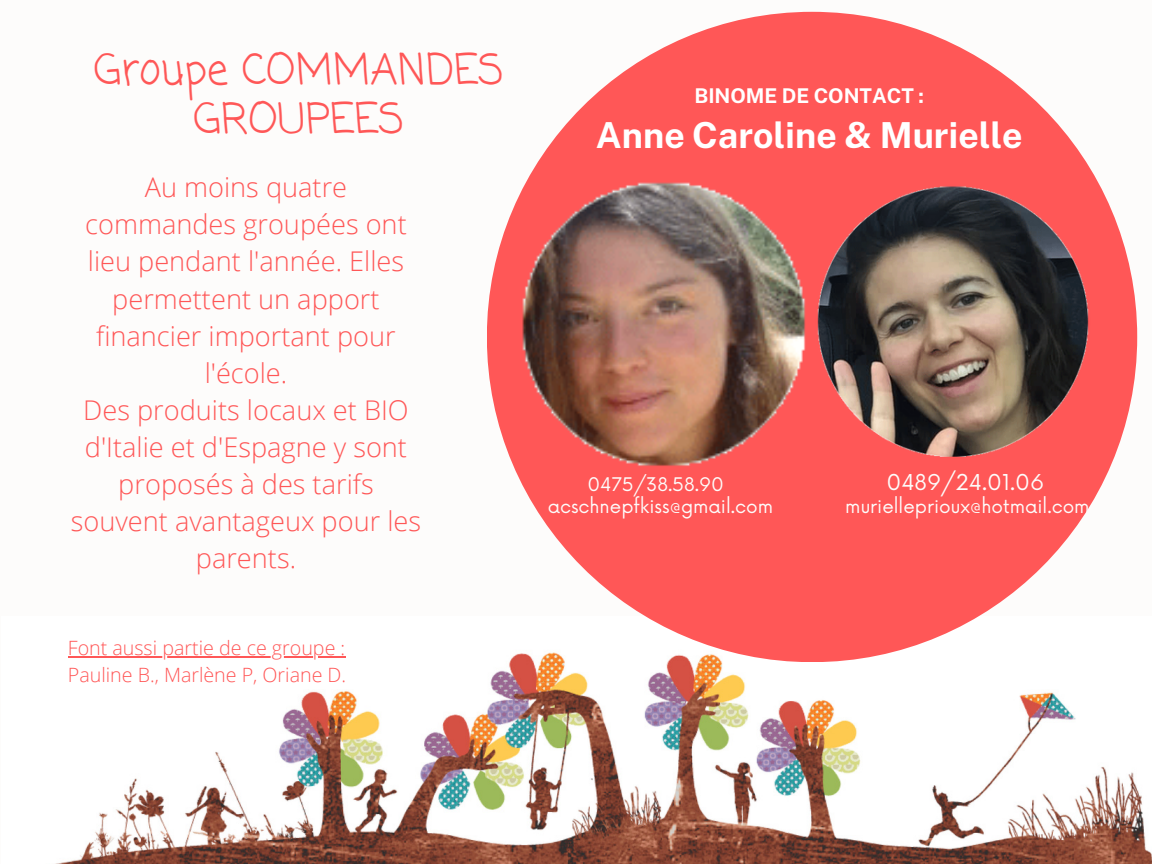
<style>
.page{position:relative;width:1152px;height:864px;background:#fdfcfb}
.page>*{position:absolute;margin:0;border:0;box-sizing:border-box;transform-origin:0 0}
.t1{font:42.15px/49.5px "Coming Soon";color:#ff5757;text-align:center}
.t2{font:700 35.85px "Public Sans";color:#fff}
.t3{font:300 27.15px/37.2px "Open Sans";color:#ff5757;text-align:center}
.t4{font:21.3px "Now";color:#fdfcfb}
.t5{font:700 20.4px "Public Sans";color:#fff}
.t6{font:300 19.65px/27px "Open Sans";color:#ff5757}
.t7{font:18.3px/21.3px "Now";color:#fdfcfb;text-align:center}
</style>
<div class="page">
<img style="left:56px;top:617px;width:1096px;height:247px">
<div style="left:487px;top:12px;width:650px;height:650px;background:#ff5757;border-radius:50%"></div>
<img style="left:835px;top:186px;width:254px;height:271px">
<img style="left:495px;top:156px;width:340px;height:339px">
<hr style="left:68px;top:657px;width:278px;height:1px;background:#ff5757">
<h1 class="t1" style="left:94px;top:47px;width:412px">Groupe COMMANDES<br>GROUPEES</h1>
<p class="t3" style="left:71px;top:168px;width:352px">Au moins quatre commandes groupées ont lieu pendant l'année. Elles permettent un apport financier important pour l'école.<br>Des produits locaux et BIO d'Italie et d'Espagne y sont proposés à des tarifs souvent avantageux pour les parents.</p>
<p class="t6" style="left:68px;top:634px;width:280px">Font aussi partie de ce groupe :<br>Pauline B., Marlène P, Oriane D.</p>
<p class="t5" style="left:694px;top:84px;width:231px">BINOME DE CONTACT :</p>
<h2 class="t2" style="left:596px;top:114px;width:428px">Anne Caroline &amp; Murielle</h2>
<p class="t7" style="left:548px;top:475px;width:227px">0475/38.58.90 acschnepfkiss@gmail.com</p>
<p class="t4" style="left:887px;top:471px;width:159px">0489/24.01.06</p>
<p class="t7" style="left:845px;top:496px;width:246px">murielleprioux@hotmail.com</p>
</div>
